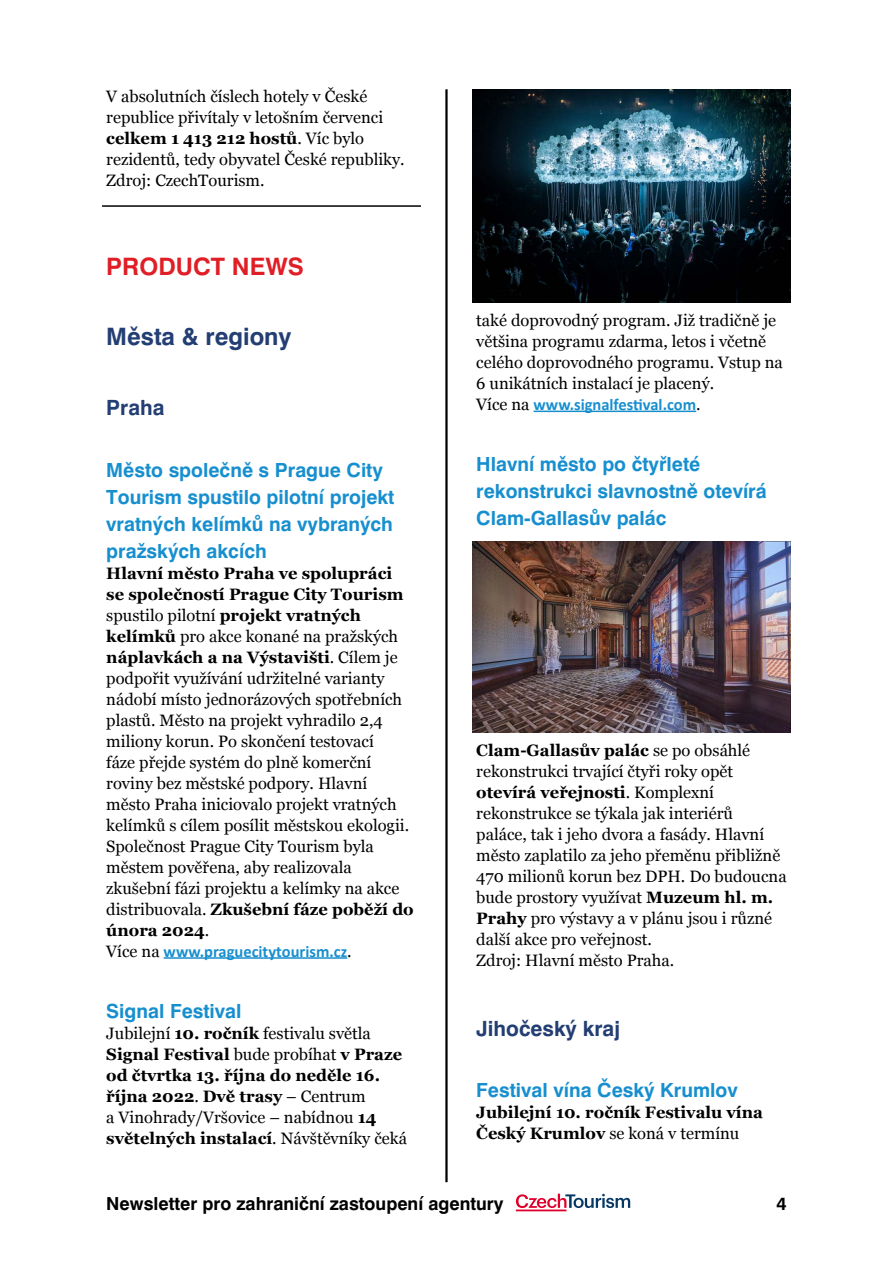
<style>
.page{position:relative;width:893px;height:1263px;background:#fff}
.page>*{position:absolute;margin:0;border:0;box-sizing:border-box;transform-origin:0 0}
.t1{font:700 24px "Swiss 721 BTCE";color:#233e73}
.t2{font:700 24px "Swiss 721 BTCE";color:#e01e26}
.t3{font:700 21px "Swiss 721 BTCE";color:#233e73}
.t4{font:700 19.5px/27px "Swiss 721 BTCE";color:#178fcf}
.t5{font:700 18px "Swiss 721 BTCE";color:#000}
.t6{font:16.5px/21px "Georgia";color:#000}
.t7{font:700 16.5px/21px "Georgia";color:#000}
.t8{font:700 16.5px "Calibri";color:#178fcf}
.s1{font-weight:700}
.s2{font-family:"Georgia";font-weight:400;color:#000}
.s3{font-weight:400}
</style>
<div class="page">
<hr style="left:445px;top:89px;width:3px;height:1093px;background:#000">
<svg style="left:516px;top:1194px;width:114px;height:17px"></svg>
<hr style="left:102px;top:205px;width:319px;height:2px;background:#000">
<hr style="left:164px;top:957px;width:183px;height:2px;background:#178fcf">
<hr style="left:534px;top:411px;width:162px;height:1px;background:#178fcf">
<img style="left:472px;top:541px;width:319px;height:192px">
<img style="left:472px;top:89px;width:319px;height:213px">
<p class="t6" style="left:106px;top:86px;width:300px">V absolutních číslech hotely v České republice přivítaly v letošním červenci <span class="s1">celkem 1 413 212 hostů</span>. Víc bylo rezidentů, tedy obyvatel České republiky.<br>Zdroj: CzechTourism.</p>
<h1 class="t2" style="left:106px;top:251px;width:199px">PRODUCT NEWS</h1>
<h1 class="t1" style="left:106px;top:321px;width:187px">Města &amp; regiony</h1>
<p class="t3" style="left:106px;top:394px;width:60px">Praha</p>
<p class="t4" style="left:106px;top:456px;width:290px">Město společně s Prague City<br>Tourism spustilo pilotní projekt vratných kelímků na vybraných pražských akcích</p>
<p class="t6" style="left:106px;top:563px;width:309px"><span class="s1">Hlavní město Praha ve spolupráci se společností Prague City Tourism </span>spustilo pilotní <span class="s1">projekt vratných kelímků</span> pro akce konané na pražských <span class="s1">náplavkách a na Výstavišti</span>. Cílem je podpořit využívání udržitelné varianty nádobí místo jednorázových spotřebních plastů. Město na projekt vyhradilo 2,4 miliony korun. Po skončení testovací<br>fáze přejde systém do plně komerční roviny bez městské podpory. Hlavní město Praha iniciovalo projekt vratných kelímků s cílem posílit městskou ekologii.<br>Společnost Prague City Tourism byla městem pověřena, aby realizovala zkušební fázi projektu a kelímky na akce distribuovala. <span class="s1">Zkušební fáze poběží do února 2024</span>.</p>
<p class="t8" style="left:106px;top:941px;width:247px"><span class="s2">Více na</span> www.praguecitytourism.cz<span class="s2">.</span></p>
<p class="t4" style="left:106px;top:997px;width:137px">Signal Festival</p>
<p class="t7" style="left:106px;top:1022px;width:302px"><span class="s3">Jubilejní</span> 10. ročník <span class="s3">festivalu světla </span>Signal Festival <span class="s3">bude probíhat</span> v Praze od čtvrtka 13. října do neděle 16. října 2022<span class="s3">.</span> Dvě trasy <span class="s3">– Centrum<br>a Vinohrady/Vršovice – nabídnou</span> 14 světelných instalací<span class="s3">. Návštěvníky čeká</span></p>
<p class="t6" style="left:476px;top:310px;width:308px">také doprovodný program. Již tradičně je většina programu zdarma, letos i včetně celého doprovodného programu. Vstup na 6 unikátních instalací je placený.</p>
<p class="t8" style="left:476px;top:394px;width:226px"><span class="s2">Více na</span> www.signalfestival.com<span class="s2">.</span></p>
<p class="t4" style="left:476px;top:451px;width:292px">Hlavní město po čtyřleté rekonstrukci slavnostně otevírá<br>Clam-Gallasův palác</p>
<p class="t6" style="left:476px;top:740px;width:312px"><span class="s1">Clam-Gallasův palác</span> se po obsáhlé rekonstrukci trvající čtyři roky opět <span class="s1">otevírá veřejnosti</span>. Komplexní rekonstrukce se týkala jak interiérů paláce, tak i jeho dvora a fasády. Hlavní město zaplatilo za jeho přeměnu přibližně 470 milionů korun bez DPH. Do budoucna bude prostory využívat <span class="s1">Muzeum hl. m.<br>Prahy</span> pro výstavy a v plánu jsou i různé další akce pro veřejnost.<br>Zdroj: Hlavní město Praha.</p>
<p class="t3" style="left:476px;top:1015px;width:145px">Jihočeský kraj</p>
<p class="t4" style="left:476px;top:1077px;width:263px">Festival vína Český Krumlov</p>
<p class="t7" style="left:476px;top:1102px;width:288px">Jubilejní 10. ročník Festivalu vína<br>Český Krumlov <span class="s3">se koná v termínu</span></p>
<p class="t5" style="left:106px;top:1191px;width:399px">Newsletter pro zahraniční zastoupení agentury</p>
<p class="t5" style="left:776px;top:1191px;width:12px">4</p>
</div>
